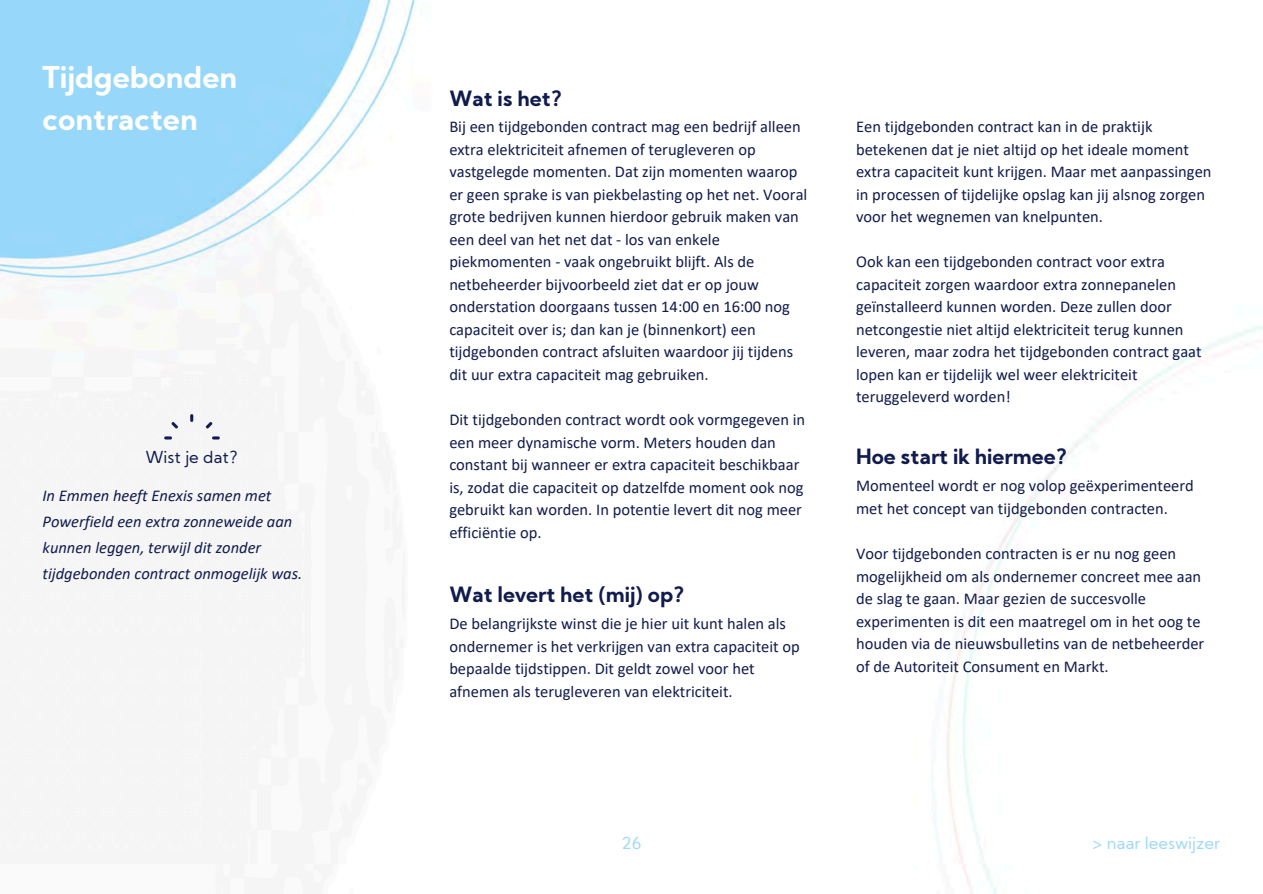
<style>
.page{position:relative;width:1263px;height:894px;background:#fff}
.page>*{position:absolute;margin:0;border:0;box-sizing:border-box;transform-origin:0 0}
.t1{font:700 30px/41.7px "Kumbh Sans";color:#fff}
.t2{font:700 21px "Kumbh Sans";color:#121b4d}
.t3{font:16.5px/22.5px "Calibri";color:#121b4d}
.t4{font:italic 16.5px/25.8px "Calibri";color:#121b4d}
.t5{font:16.5px "Kumbh Sans";color:#a0d9f6}
.t6{font:16.5px "Kumbh Sans";color:#121b4d}
</style>
<div class="page">
<img style="left:0;top:0;width:1263px;height:893px">
<img style="left:163px;top:413px;width:57px;height:27px">
<h1 class="t1" style="left:43px;top:60px;width:196px">Tijdgebonden contracten</h1>
<p class="t6" style="left:145px;top:451px;width:94px">Wist je dat?</p>
<p class="t4" style="left:43px;top:484px;width:261px">In Emmen heeft Enexis samen met Powerfield een extra zonneweide aan kunnen leggen, terwijl dit zonder tijdgebonden contract onmogelijk was.</p>
<p class="t2" style="left:449px;top:91px;width:114px">Wat is het?</p>
<p class="t3" style="left:449px;top:117px;width:360px">Bij een tijdgebonden contract mag een bedrijf alleen extra elektriciteit afnemen of terugleveren op vastgelegde momenten. Dat zijn momenten waarop er geen sprake is van piekbelasting op het net. Vooral grote bedrijven kunnen hierdoor gebruik maken van een deel van het net dat - los van enkele piekmomenten - vaak ongebruikt blijft. Als de netbeheerder bijvoorbeeld ziet dat er op jouw onderstation doorgaans tussen 14:00 en 16:00 nog capaciteit over is; dan kan je (binnenkort) een tijdgebonden contract afsluiten waardoor jij tijdens dit uur extra capaciteit mag gebruiken.</p>
<h2 class="t3" style="left:449px;top:409px;width:357px">Dit tijdgebonden contract wordt ook vormgegeven in een meer dynamische vorm. Meters houden dan constant bij wanneer er extra capaciteit beschikbaar is, zodat die capaciteit op datzelfde moment ook nog gebruikt kan worden. In potentie levert dit nog meer efficiëntie op.</h2>
<p class="t2" style="left:449px;top:585px;width:237px">Wat levert het (mij) op?</p>
<p class="t3" style="left:449px;top:613px;width:352px">De belangrijkste winst die je hier uit kunt halen als ondernemer is het verkrijgen van extra capaciteit op bepaalde tijdstippen. Dit geldt zowel voor het afnemen als terugleveren van elektriciteit.</p>
<p class="t3" style="left:856px;top:117px;width:357px">Een tijdgebonden contract kan in de praktijk betekenen dat je niet altijd op het ideale moment extra capaciteit kunt krijgen. Maar met aanpassingen in processen of tijdelijke opslag kan jij alsnog zorgen voor het wegnemen van knelpunten.</p>
<h2 class="t3" style="left:856px;top:252px;width:347px">Ook kan een tijdgebonden contract voor extra capaciteit zorgen waardoor extra zonnepanelen geïnstalleerd kunnen worden. Deze zullen door netcongestie niet altijd elektriciteit terug kunnen leveren, maar zodra het tijdgebonden contract gaat lopen kan er tijdelijk wel weer elektriciteit teruggeleverd worden!</h2>
<p class="t2" style="left:856px;top:448px;width:213px">Hoe start ik hiermee?</p>
<p class="t3" style="left:856px;top:476px;width:339px">Momenteel wordt er nog volop geëxperimenteerd met het concept van tijdgebonden contracten.</p>
<p class="t3" style="left:856px;top:543px;width:350px">Voor tijdgebonden contracten is er nu nog geen mogelijkheid om als ondernemer concreet mee aan de slag te gaan. Maar gezien de succesvolle experimenten is dit een maatregel om in het oog te houden via de nieuwsbulletins van de netbeheerder of de Autoriteit Consument en Markt.</p>
<p class="t5" style="left:622px;top:836px;width:21px">26</p>
<h2 class="t5" style="left:1092px;top:836px;width:130px">&gt; naar leeswijzer</h2>
</div>
